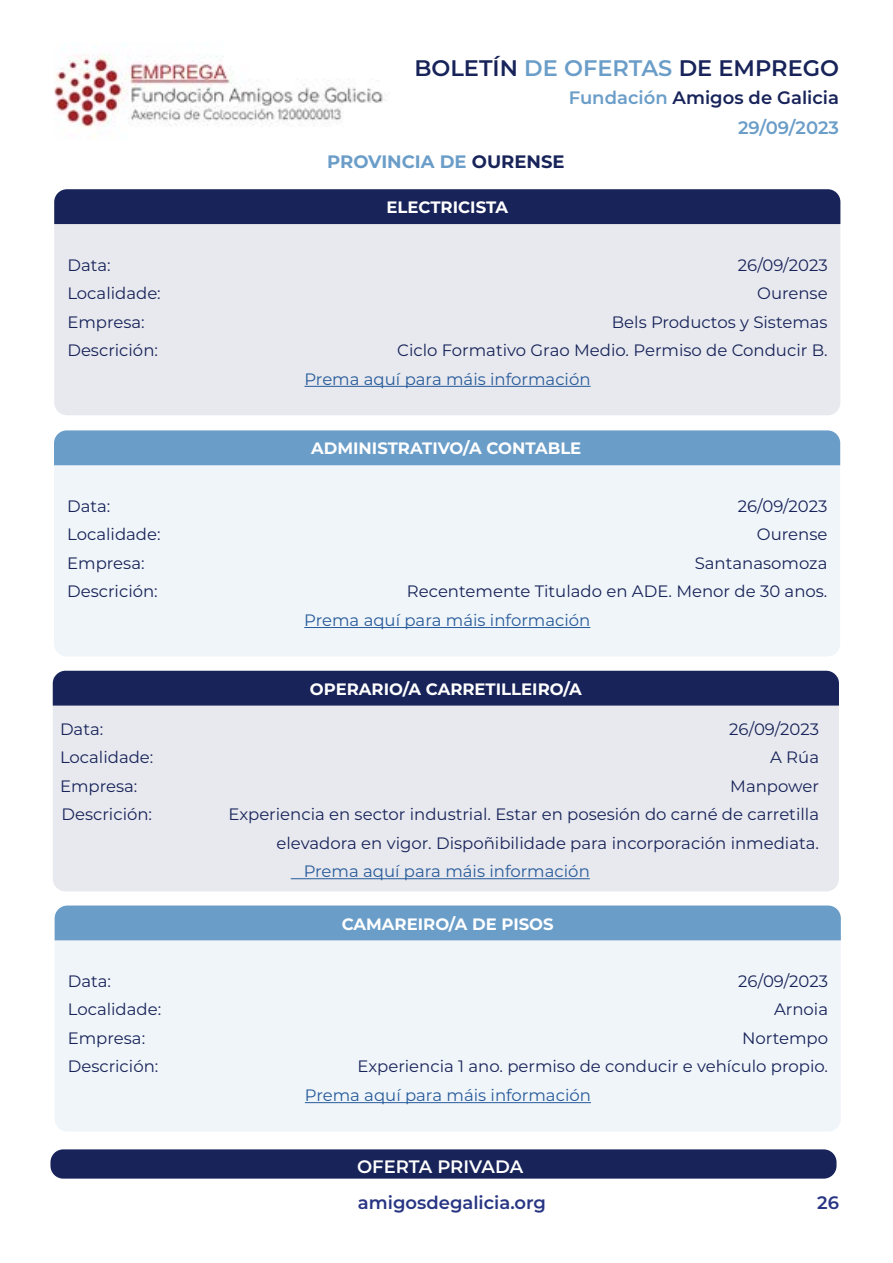
<style>
.page{position:relative;width:893px;height:1263px;background:#fff}
.page>*{position:absolute;margin:0;border:0;box-sizing:border-box;transform-origin:0 0}
.t1{font:600 22.5px "Montserrat";color:#172359}
.t2{font:600 18px "Montserrat";color:#172359}
.t3{font:600 18px "Montserrat";color:#283583}
.t4{font:700 18px "Montserrat";color:#6a9dc8}
.t5{font:600 18px "Montserrat";letter-spacing:-.005em;color:#fff}
.t6{font:600 18px "Montserrat";color:#6a9dc8}
.t7{font:16.5px/28.5px "Montserrat";color:#172359;text-align:right}
.t8{font:16.5px "Montserrat";color:#275b9b}
.t9{font:700 16.5px "Montserrat";color:#fff}
.s1{color:#6a9dc8}
.s2{color:#172359}
</style>
<div class="page">
<img style="left:54px;top:54px;width:333px;height:83px">
<div style="left:54px;top:224px;width:786px;height:191px;background:#e8e9ee"></div>
<div style="left:54px;top:465px;width:786px;height:191px;background:#f0f5f9"></div>
<div style="left:54px;top:189px;width:786px;height:35px;background:#172359"></div>
<div style="left:54px;top:430px;width:786px;height:35px;background:#6a9dc8"></div>
<hr style="left:304px;top:386px;width:287px;height:1px;background:#275b9b">
<hr style="left:304px;top:627px;width:286px;height:1px;background:#275b9b">
<div style="left:50px;top:1149px;width:786px;height:29px;background:#172359;border-radius:13px"></div>
<div style="left:53px;top:705px;width:786px;height:186px;background:#e8e9ee"></div>
<div style="left:53px;top:671px;width:786px;height:34px;background:#172359"></div>
<hr style="left:291px;top:878px;width:299px;height:1px;background:#275b9b">
<div style="left:55px;top:940px;width:786px;height:191px;background:#f0f5f9"></div>
<div style="left:55px;top:905px;width:786px;height:35px;background:#6a9dc8"></div>
<hr style="left:305px;top:1102px;width:286px;height:1px;background:#275b9b">
<h1 class="t1" style="left:414px;top:52px;width:426px">BOLETÍN <span class="s1">DE OFERTAS</span> DE EMPREGO</h1>
<p class="t2" style="left:569px;top:85px;width:272px"><span class="s1">Fundación</span> Amigos de Galicia</p>
<p class="t4" style="left:327px;top:148px;width:239px">PROVINCIA DE <span class="s2">OURENSE</span></p>
<p class="t9" style="left:386px;top:195px;width:123px">ELECTRICISTA</p>
<p class="t6" style="left:738px;top:115px;width:102px">29/09/2023</p>
<p class="t7" style="left:67px;top:250px;width:45px">Data:</p>
<p class="t7" style="left:738px;top:250px;width:91px">26/09/2023</p>
<p class="t7" style="left:67px;top:278px;width:95px">Localidade:</p>
<p class="t7" style="left:757px;top:278px;width:72px">Ourense</p>
<p class="t7" style="left:67px;top:307px;width:79px">Empresa:</p>
<p class="t7" style="left:612px;top:307px;width:217px">Bels Productos y Sistemas</p>
<p class="t7" style="left:67px;top:335px;width:92px">Descrición:</p>
<p class="t7" style="left:397px;top:335px;width:432px">Ciclo Formativo Grao Medio. Permiso de Conducir B.</p>
<p class="t8" style="left:304px;top:367px;width:288px">Prema aquí para máis información</p>
<p class="t9" style="left:311px;top:436px;width:272px">ADMINISTRATIVO/A CONTABLE</p>
<p class="t7" style="left:67px;top:491px;width:45px">Data:</p>
<p class="t7" style="left:738px;top:491px;width:91px">26/09/2023</p>
<p class="t7" style="left:67px;top:520px;width:95px">Localidade:</p>
<p class="t7" style="left:757px;top:520px;width:72px">Ourense</p>
<p class="t7" style="left:67px;top:548px;width:79px">Empresa:</p>
<p class="t7" style="left:695px;top:548px;width:134px">Santanasomoza</p>
<p class="t7" style="left:67px;top:577px;width:92px">Descrición:</p>
<p class="t7" style="left:407px;top:577px;width:422px">Recentemente Titulado en ADE. Menor de 30 anos.</p>
<p class="t8" style="left:304px;top:609px;width:288px">Prema aquí para máis información</p>
<p class="t9" style="left:310px;top:677px;width:273px">OPERARIO/A CARRETILLEIRO/A</p>
<p class="t7" style="left:60px;top:714px;width:45px">Data:</p>
<p class="t7" style="left:729px;top:714px;width:91px">26/09/2023</p>
<p class="t7" style="left:60px;top:742px;width:95px">Localidade:</p>
<p class="t7" style="left:770px;top:742px;width:50px">A Rúa</p>
<p class="t7" style="left:60px;top:771px;width:79px">Empresa:</p>
<p class="t7" style="left:730px;top:771px;width:90px">Manpower</p>
<p class="t7" style="left:61px;top:799px;width:92px">Descrición:</p>
<p class="t7" style="left:229px;top:799px;width:592px">Experiencia en sector industrial. Estar en posesión do carné de carretilla elevadora en vigor. Dispoñibilidade para incorporación inmediata.</p>
<p class="t8" style="left:304px;top:860px;width:288px">Prema aquí para máis información</p>
<p class="t9" style="left:342px;top:912px;width:214px">CAMAREIRO/A DE PISOS</p>
<p class="t7" style="left:68px;top:966px;width:45px">Data:</p>
<p class="t7" style="left:738px;top:966px;width:91px">26/09/2023</p>
<p class="t7" style="left:68px;top:995px;width:95px">Localidade:</p>
<p class="t7" style="left:774px;top:995px;width:56px">Arnoia</p>
<p class="t7" style="left:68px;top:1023px;width:79px">Empresa:</p>
<p class="t7" style="left:742px;top:1023px;width:88px">Nortempo</p>
<p class="t7" style="left:68px;top:1052px;width:92px">Descrición:</p>
<p class="t7" style="left:358px;top:1052px;width:472px">Experiencia 1 ano. permiso de conducir e vehículo propio.</p>
<p class="t8" style="left:305px;top:1084px;width:288px">Prema aquí para máis información</p>
<p class="t5" style="left:357px;top:1153px;width:168px">OFERTA PRIVADA</p>
<p class="t3" style="left:358px;top:1190px;width:190px">amigosdegalicia.org</p>
<p class="t3" style="left:817px;top:1190px;width:23px">26</p>
</div>
